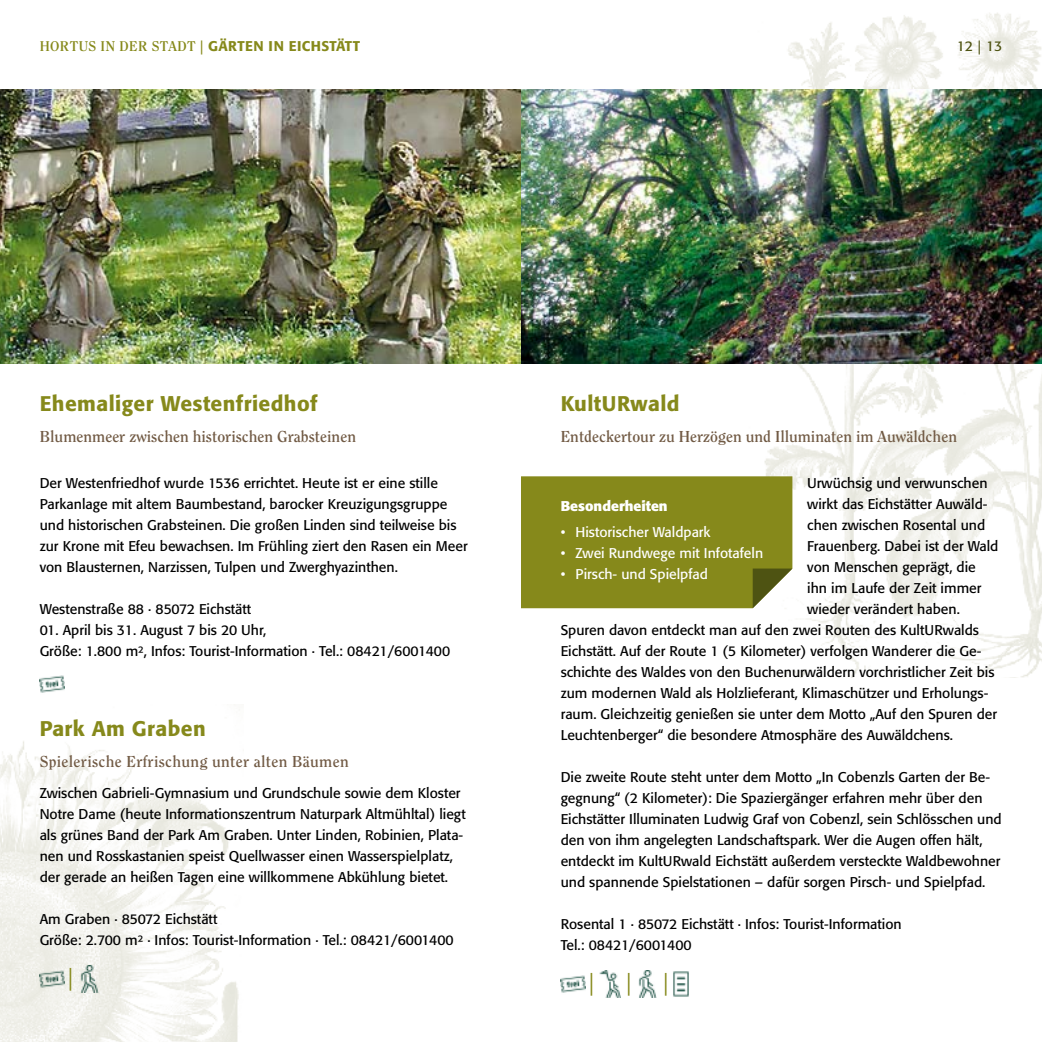
<style>
.page{position:relative;width:1042px;height:1042px;background:#fff}
.page>*{position:absolute;margin:0;border:0;box-sizing:border-box;transform-origin:0 0}
.t1{font:22.75px "Formata";color:#86891b;scale:.8 1}
.t2{font:500 21px "Formata";letter-spacing:.02em;color:#86891b}
.t3{font:700 15.75px "Clearface";color:#715a44}
.t4{font:700 15.75px "Clearface";letter-spacing:.02em;color:#715a44}
.t5{font:14px/21px "Formata";color:#000}
.t6{font:14px "Formata";color:#fff}
.t7{font:500 14px "Formata";letter-spacing:.03em;color:#86891b}
.t8{font:700 14px "Formata";color:#fff}
.t9{font:14px "Formata";color:#4e5312}
.s1{font-family:"Clearface";font-weight:700}
.s2{font-weight:400}
</style>
<div class="page">
<img style="left:0;top:741px;width:239px;height:301px">
<img style="left:737px;top:13px;width:305px;height:665px">
<img style="left:40px;top:675px;width:24px;height:18px">
<img style="left:40px;top:965px;width:24px;height:27px">
<img style="left:80px;top:965px;width:18px;height:27px">
<img style="left:0;top:89px;width:521px;height:274px">
<img style="left:561px;top:975px;width:24px;height:18px">
<img style="left:599px;top:970px;width:22px;height:27px">
<img style="left:639px;top:970px;width:17px;height:27px">
<img style="left:673px;top:971px;width:16px;height:26px">
<div style="left:521px;top:476px;width:271px;height:132px;background:#86891b"></div>
<img style="left:521px;top:89px;width:521px;height:274px">
<p class="t7" style="left:40px;top:37px;width:322px"><span class="s1">HORTUS IN DER STADT</span> <span class="s2">|</span> GÄRTEN IN EICHSTÄTT</p>
<p class="t9" style="left:957px;top:37px;width:47px">12 | 13</p>
<h2 class="t2" style="left:40px;top:391px;width:279px">Ehemaliger Westenfriedhof</h2>
<p class="t3" style="left:40px;top:427px;width:318px">Blumenmeer zwischen historischen Grabsteinen</p>
<p class="t5" style="left:40px;top:472px;width:429px">Der Westenfriedhof wurde 1536 errichtet. Heute ist er eine stille Parkanlage mit altem Baumbestand, barocker Kreuzigungsgruppe und historischen Grabsteinen. Die großen Linden sind teilweise bis zur Krone mit Efeu bewachsen. Im Frühling ziert den Rasen ein Meer von Blausternen, Narzissen, Tulpen und Zwerghyazinthen.</p>
<p class="t5" style="left:40px;top:598px;width:213px">Westenstraße 88 · 85072 Eichstätt</p>
<p class="t5" style="left:40px;top:619px;width:412px">01. April bis 31. August 7 bis 20 Uhr,<br>Größe: 1.800 m², Infos: Tourist-Information · Tel.: 08421/6001400</p>
<h2 class="t2" style="left:40px;top:716px;width:168px">Park Am Graben</h2>
<p class="t4" style="left:40px;top:752px;width:310px">Spielerische Erfrischung unter alten Bäumen</p>
<p class="t5" style="left:40px;top:783px;width:428px">Zwischen Gabrieli-Gymnasium und Grundschule sowie dem Kloster Notre Dame (heute Informationszentrum Naturpark Altmühltal) liegt als grünes Band der Park Am Graben. Unter Linden, Robinien, Plata&shy;nen und Rosskastanien speist Quellwasser einen Wasserspielplatz, der gerade an heißen Tagen eine willkommene Abkühlung bietet.</p>
<p class="t5" style="left:40px;top:909px;width:415px">Am Graben · 85072 Eichstätt<br>Größe: 2.700 m² · Infos: Tourist-Information · Tel.: 08421/6001400</p>
<h1 class="t1" style="left:69px;top:963px;width:7px">|</h1>
<h2 class="t2" style="left:561px;top:391px;width:120px">KultURwald</h2>
<p class="t3" style="left:561px;top:427px;width:398px">Entdeckertour zu Herzögen und Illuminaten im Auwäldchen</p>
<p class="t5" style="left:807px;top:472px;width:182px">Urwüchsig und verwunschen</p>
<p class="t5" style="left:807px;top:493px;width:182px">wirkt das Eichstätter Auwäld-</p>
<p class="t5" style="left:807px;top:514px;width:179px">chen zwischen Rosental und</p>
<p class="t5" style="left:807px;top:535px;width:193px">Frauenberg. Dabei ist der Wald</p>
<p class="t5" style="left:807px;top:556px;width:170px">von Menschen geprägt, die</p>
<p class="t5" style="left:807px;top:577px;width:176px">ihn im Laufe der Zeit immer</p>
<p class="t5" style="left:807px;top:598px;width:154px">wieder verändert haben.</p>
<p class="t5" style="left:561px;top:619px;width:420px">Spuren davon entdeckt man auf den zwei Routen des KultURwalds</p>
<p class="t5" style="left:561px;top:640px;width:422px">Eichstätt. Auf der Route 1 (5 Kilometer) verfolgen Wanderer die Ge-</p>
<p class="t5" style="left:561px;top:661px;width:435px">schichte des Waldes von den Buchenurwäldern vorchristlicher Zeit bis</p>
<p class="t5" style="left:561px;top:682px;width:429px">zum modernen Wald als Holzlieferant, Klimaschützer und Erholungs-</p>
<p class="t5" style="left:561px;top:703px;width:438px">raum. Gleichzeitig genießen sie unter dem Motto „Auf den Spuren der</p>
<p class="t5" style="left:561px;top:724px;width:394px">Leuchtenberger“ die besondere Atmosphäre des Auwäldchens.</p>
<p class="t5" style="left:561px;top:766px;width:442px">Die zweite Route steht unter dem Motto „In Cobenzls Garten der Be&shy;gegnung“ (2 Kilometer): Die Spaziergänger erfahren mehr über den Eichstätter Illuminaten Ludwig Graf von Cobenzl, sein Schlösschen und den von ihm angelegten Landschaftspark. Wer die Augen offen hält, entdeckt im KultURwald Eichstätt außerdem versteckte Waldbewohner und spannende Spielstationen – dafür sorgen Pirsch- und Spielpfad.</p>
<p class="t5" style="left:561px;top:913px;width:342px">Rosental 1 · 85072 Eichstätt · Infos: Tourist-Information<br>Tel.: 08421/6001400</p>
<h1 class="t1" style="left:589px;top:968px;width:7px">|</h1>
<h1 class="t1" style="left:627px;top:968px;width:7px">|</h1>
<h1 class="t1" style="left:664px;top:968px;width:7px">|</h1>
<p class="t8" style="left:561px;top:497px;width:109px">Besonderheiten</p>
<p class="t6" style="left:561px;top:523px;width:151px">• Historischer Waldpark</p>
<p class="t6" style="left:561px;top:544px;width:204px">• Zwei Rundwege mit Infotafeln</p>
<p class="t6" style="left:561px;top:565px;width:149px">• Pirsch- und Spielpfad</p>
</div>
